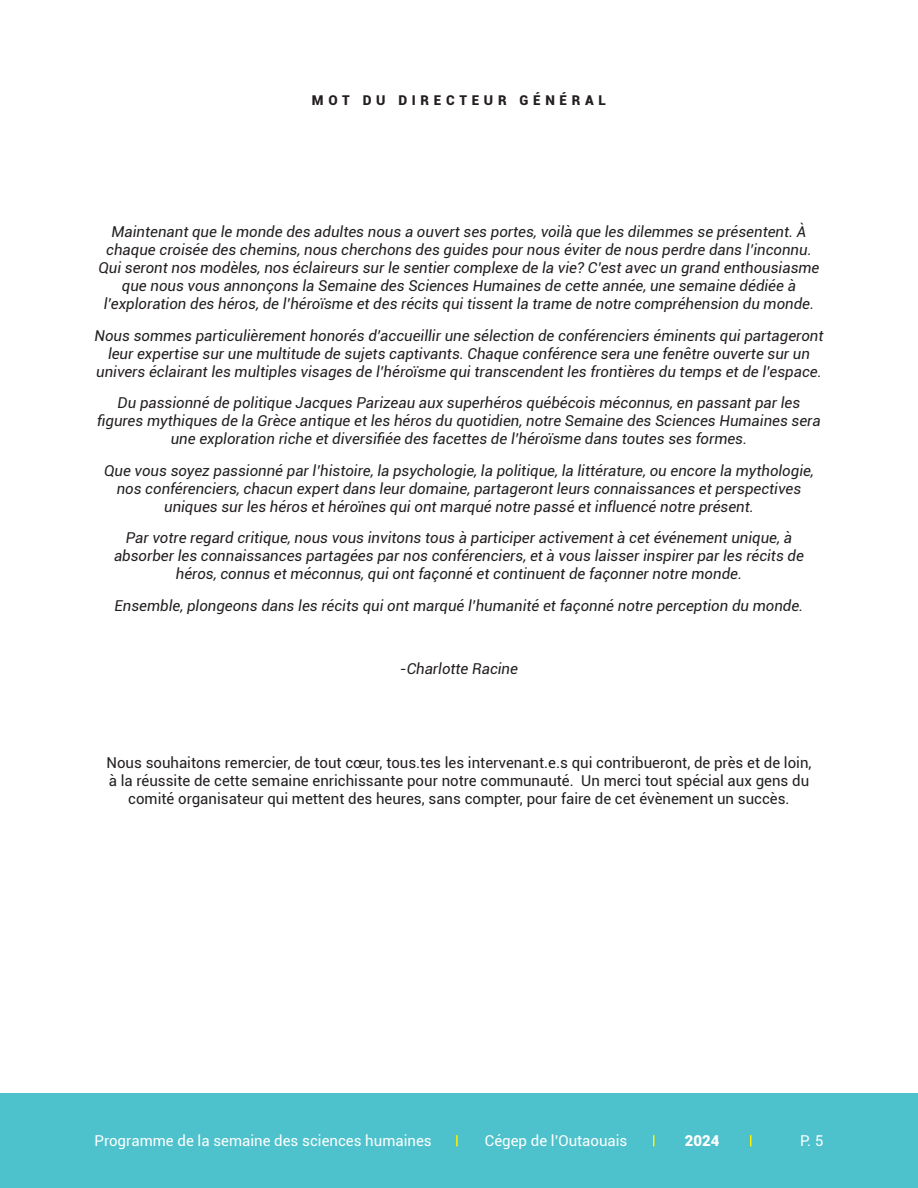
<style>
.page{position:relative;width:918px;height:1188px;background:#fff}
.page>*{position:absolute;margin:0;border:0;box-sizing:border-box;transform-origin:0 0}
.t1{font:italic 15px/18px "Roboto";color:#231f20;text-align:center}
.t2{font:15px/18px "Roboto";color:#231f20;text-align:center}
.t3{font:15px "Roboto";color:#fff}
.t4{font:900 15px "Roboto";color:#fff}
.t5{font:900 13.5px "Roboto";letter-spacing:.35em;color:#231f20}
</style>
<div class="page">
<div style="left:0;top:1094px;width:918px;height:94px;background:#4dc2cc"></div>
<svg style="left:456px;top:1135px;width:2px;height:11px"></svg>
<svg style="left:653px;top:1135px;width:2px;height:11px"></svg>
<p class="t5" style="left:312px;top:90px;width:296px">MOT DU DIRECTEUR GÉNÉRAL</p>
<p class="t1" style="left:98px;top:222px;width:723px">Maintenant que le monde des adultes nous a ouvert ses portes, voilà que les dilemmes se présentent. À chaque croisée des chemins, nous cherchons des guides pour nous éviter de nous perdre dans l’inconnu.<br>Qui seront nos modèles, nos éclaireurs sur le sentier complexe de la vie? C’est avec un grand enthousiasme que nous vous annonçons la Semaine des Sciences Humaines de cette année, une semaine dédiée à l’exploration des héros, de l’héroïsme et des récits qui tissent la trame de notre compréhension du monde.</p>
<p class="t1" style="left:95px;top:326px;width:730px">Nous sommes particulièrement honorés d’accueillir une sélection de conférenciers éminents qui partageront leur expertise sur une multitude de sujets captivants. Chaque conférence sera une fenêtre ouverte sur un univers éclairant les multiples visages de l’héroïsme qui transcendent les frontières du temps et de l’espace.</p>
<p class="t1" style="left:97px;top:393px;width:725px">Du passionné de politique Jacques Parizeau aux superhéros québécois méconnus, en passant par les figures mythiques de la Grèce antique et les héros du quotidien, notre Semaine des Sciences Humaines sera une exploration riche et diversifiée des facettes de l’héroïsme dans toutes ses formes.</p>
<p class="t1" style="left:104px;top:461px;width:711px">Que vous soyez passionné par l’histoire, la psychologie, la politique, la littérature, ou encore la mythologie, nos conférenciers, chacun expert dans leur domaine, partageront leurs connaissances et perspectives uniques sur les héros et héroïnes qui ont marqué notre passé et influencé notre présent.</p>
<p class="t1" style="left:114px;top:528px;width:691px">Par votre regard critique, nous vous invitons tous à participer activement à cet événement unique, à absorber les connaissances partagées par nos conférenciers, et à vous laisser inspirer par les récits de héros, connus et méconnus, qui ont façonné et continuent de façonner notre monde.</p>
<p class="t1" style="left:115px;top:596px;width:690px">Ensemble, plongeons dans les récits qui ont marqué l’humanité et façonné notre perception du monde.</p>
<p class="t1" style="left:400px;top:659px;width:120px">-Charlotte Racine</p>
<p class="t2" style="left:106px;top:753px;width:706px">Nous souhaitons remercier, de tout cœur, tous.tes les intervenant.e.s qui contribueront, de près et de loin, à la réussite de cette semaine enrichissante pour notre communauté. Un merci tout spécial aux gens du comité organisateur qui mettent des heures, sans compter, pour faire de cet évènement un succès.</p>
<p class="t3" style="left:94px;top:1131px;width:339px">Programme de la semaine des sciences humaines</p>
<p class="t3" style="left:485px;top:1131px;width:144px">Cégep de l’Outaouais</p>
<p class="t4" style="left:685px;top:1130px;width:36px">2024</p>
<p class="t3" style="left:800px;top:1131px;width:25px">P. 5</p>
</div>
